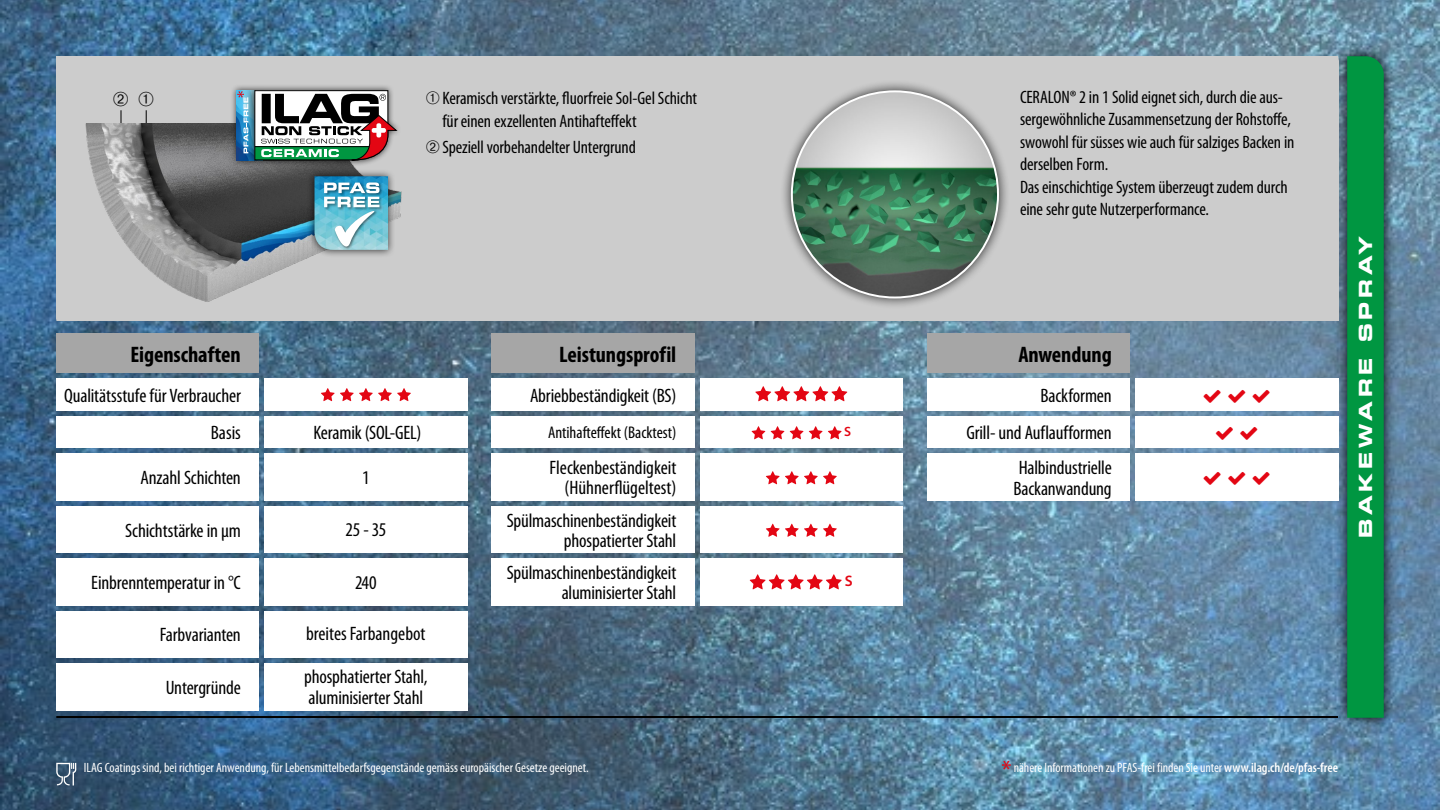
<style>
.page{position:relative;width:1440px;height:810px;background:#fff}
.page>*{position:absolute;margin:0;border:0;box-sizing:border-box;transform-origin:0 0}
.t1{font:700 condensed 22.5px "Myriad Pro";letter-spacing:-.005em;color:#000}
.t2{font:condensed 19.5px/20.2px "Myriad Pro";letter-spacing:-.01em;color:#000;text-align:right}
.t3{font:18.23px "Eurostile LT Std Bold Ex 2";letter-spacing:.195em;color:#fff}
.t4{font:condensed 18px/22.5px "Myriad Pro";letter-spacing:-.01em;color:#000}
.t5{font:condensed 16.95px "Myriad Pro";color:#000}
.t6{font:600 15.23px "Myriad Pro";color:#e30613}
.t7{font:condensed 13.5px "Myriad Pro";color:#fff}
.t8{font:600 13.5px "Myriad Pro";color:#e30613}
.s1{font-size:27px;color:#e30613}
.s2{font-weight:600}
</style>
<div class="page">
<img style="left:0;top:0;width:1440px;height:810px">
<svg style="left:1335px;top:44px;width:61px;height:686px;background:#557289"></svg>
<div style="left:1347px;top:56px;width:37px;height:662px;background:#009641"></div>
<div style="left:56px;top:56px;width:1282px;height:264px;background:#ccc"></div>
<div style="left:56px;top:334px;width:203px;height:39px;background:#a6a6a6"></div>
<div style="left:492px;top:334px;width:202px;height:39px;background:#a6a6a6"></div>
<div style="left:927px;top:334px;width:203px;height:39px;background:#a6a6a6"></div>
<svg style="left:56px;top:379px;width:203px;height:31px"></svg>
<svg style="left:492px;top:379px;width:202px;height:31px"></svg>
<svg style="left:927px;top:379px;width:203px;height:31px"></svg>
<svg style="left:56px;top:416px;width:203px;height:32px"></svg>
<svg style="left:265px;top:416px;width:202px;height:32px"></svg>
<svg style="left:492px;top:416px;width:202px;height:32px"></svg>
<svg style="left:927px;top:416px;width:203px;height:32px"></svg>
<svg style="left:56px;top:454px;width:203px;height:46px"></svg>
<svg style="left:265px;top:454px;width:202px;height:46px"></svg>
<svg style="left:492px;top:454px;width:202px;height:46px"></svg>
<svg style="left:927px;top:454px;width:203px;height:46px"></svg>
<svg style="left:56px;top:506px;width:203px;height:47px"></svg>
<svg style="left:265px;top:506px;width:202px;height:47px"></svg>
<svg style="left:492px;top:506px;width:202px;height:47px"></svg>
<svg style="left:56px;top:559px;width:203px;height:46px"></svg>
<svg style="left:265px;top:559px;width:202px;height:46px"></svg>
<svg style="left:492px;top:559px;width:202px;height:46px"></svg>
<svg style="left:56px;top:611px;width:203px;height:47px"></svg>
<svg style="left:265px;top:611px;width:202px;height:47px"></svg>
<svg style="left:56px;top:664px;width:203px;height:46px"></svg>
<svg style="left:265px;top:664px;width:202px;height:46px"></svg>
<svg style="left:56px;top:716px;width:1282px;height:1px"></svg>
<svg style="left:265px;top:379px;width:202px;height:31px"></svg>
<svg style="left:700px;top:379px;width:203px;height:31px"></svg>
<svg style="left:700px;top:416px;width:203px;height:32px"></svg>
<svg style="left:700px;top:454px;width:203px;height:46px"></svg>
<svg style="left:700px;top:506px;width:203px;height:47px"></svg>
<svg style="left:700px;top:559px;width:203px;height:46px"></svg>
<svg style="left:56px;top:763px;width:20px;height:23px"></svg>
<div style="left:780px;top:80px;width:230px;height:229px;background:#000;opacity:.75"></div>
<img style="left:792px;top:91px;width:206px;height:207px;border-radius:103px">
<img style="left:84px;top:123px;width:318px;height:180px">
<div style="left:230px;top:84px;width:172px;height:83px;background:#000;opacity:.75"></div>
<img style="left:236px;top:90px;width:5px;height:70px">
<img style="left:241px;top:90px;width:13px;height:70px">
<svg style="left:254px;top:90px;width:144px;height:70px"></svg>
<svg style="left:237px;top:91px;width:11px;height:62px"></svg>
<div style="left:307px;top:169px;width:89px;height:89px;background:#000;opacity:.75"></div>
<img style="left:315px;top:176px;width:73px;height:74px">
<img style="left:322px;top:181px;width:63px;height:32px">
<svg style="left:324px;top:182px;width:55px;height:68px"></svg>
<svg style="left:1136px;top:379px;width:202px;height:31px"></svg>
<svg style="left:1136px;top:416px;width:202px;height:32px"></svg>
<svg style="left:1136px;top:454px;width:202px;height:46px"></svg>
<svg style="left:114px;top:91px;width:39px;height:45px;background:#afafaf"></svg>
<p class="t4" style="left:442px;top:87px;width:256px;text-indent:-16px">➀ Keramisch verstärkte, fluorfreie Sol-Gel Schicht für einen exzellenten Antihafteffekt</p>
<p class="t4" style="left:426px;top:136px;width:211px">➁ Speziell vorbehandelter Untergrund</p>
<p class="t4" style="left:1020px;top:86px;width:276px">CERALON® 2 in 1 Solid eignet sich, durch die aus&shy;sergewöhnliche Zusammensetzung der Rohstoffe, swowohl für süsses wie auch für salziges Backen in derselben Form.<br>Das einschichtige System überzeugt zudem durch eine sehr gute Nutzerperformance.</p>
<p class="t1" style="left:131px;top:342px;width:112px">Eigenschaften</p>
<p class="t1" style="left:559px;top:342px;width:119px">Leistungsprofil</p>
<p class="t1" style="left:1018px;top:342px;width:95px">Anwendung</p>
<p class="t2" style="left:64px;top:385px;width:178px">Qualitätsstufe für Verbraucher</p>
<p class="t2" style="left:530px;top:385px;width:148px">Abriebbeständigkeit (BS)</p>
<p class="t2" style="left:1040px;top:385px;width:73px">Backformen</p>
<p class="t2" style="left:211px;top:423px;width:32px">Basis</p>
<p class="t2" style="left:313px;top:422px;width:109px">Keramik (SOL-GEL)</p>
<p class="t5" style="left:548px;top:423px;width:130px">Antihafteffekt (Backtest)</p>
<p class="t8" style="left:844px;top:424px;width:9px">S</p>
<p class="t2" style="left:966px;top:423px;width:147px">Grill- und Auflaufformen</p>
<p class="t2" style="left:140px;top:468px;width:102px">Anzahl Schichten</p>
<p class="t2" style="left:362px;top:467px;width:9px">1</p>
<p class="t2" style="left:550px;top:458px;width:128px">Fleckenbeständigkeit (Hühnerflügeltest)</p>
<p class="t2" style="left:1013px;top:457px;width:100px;line-height:21px;text-align:left">Halbindustrielle<br>Backanwandung</p>
<p class="t2" style="left:125px;top:520px;width:117px">Schichtstärke in µm</p>
<p class="t2" style="left:345px;top:520px;width:42px">25 - 35</p>
<p class="t2" style="left:507px;top:510px;width:171px">Spülmaschinenbeständigkeit phospatierter Stahl</p>
<p class="t2" style="left:91px;top:573px;width:151px">Einbrenntemperatur in °C</p>
<p class="t2" style="left:355px;top:572px;width:23px">240</p>
<p class="t2" style="left:507px;top:563px;width:171px">Spülmaschinenbeständigkeit aluminisierter Stahl</p>
<p class="t6" style="left:845px;top:572px;width:9px">S</p>
<p class="t2" style="left:160px;top:624px;width:82px">Farbvarianten</p>
<p class="t2" style="left:306px;top:624px;width:121px">breites Farbangebot</p>
<p class="t2" style="left:166px;top:678px;width:77px">Untergründe</p>
<p class="t2" style="left:304px;top:667px;width:125px;text-align:left">phosphatierter Stahl, aluminisierter Stahl</p>
<p class="t3" style="left:1353px;top:538px;width:304px;rotate:-90deg">BAKEWARE SPRAY</p>
<p class="t7" style="left:84px;top:760px;width:506px">ILAG Coatings sind, bei richtiger Anwendung, für Lebensmittelbedarfsgegenstände gemäss europäischer Gesetze geeignet.</p>
<p class="t7" style="left:1002px;top:760px;width:338px"><span class="s1">*</span> nähere Informationen zu PFAS-frei finden Sie unter <span class="s2">www.ilag.ch/de/pfas-free</span></p>
</div>
